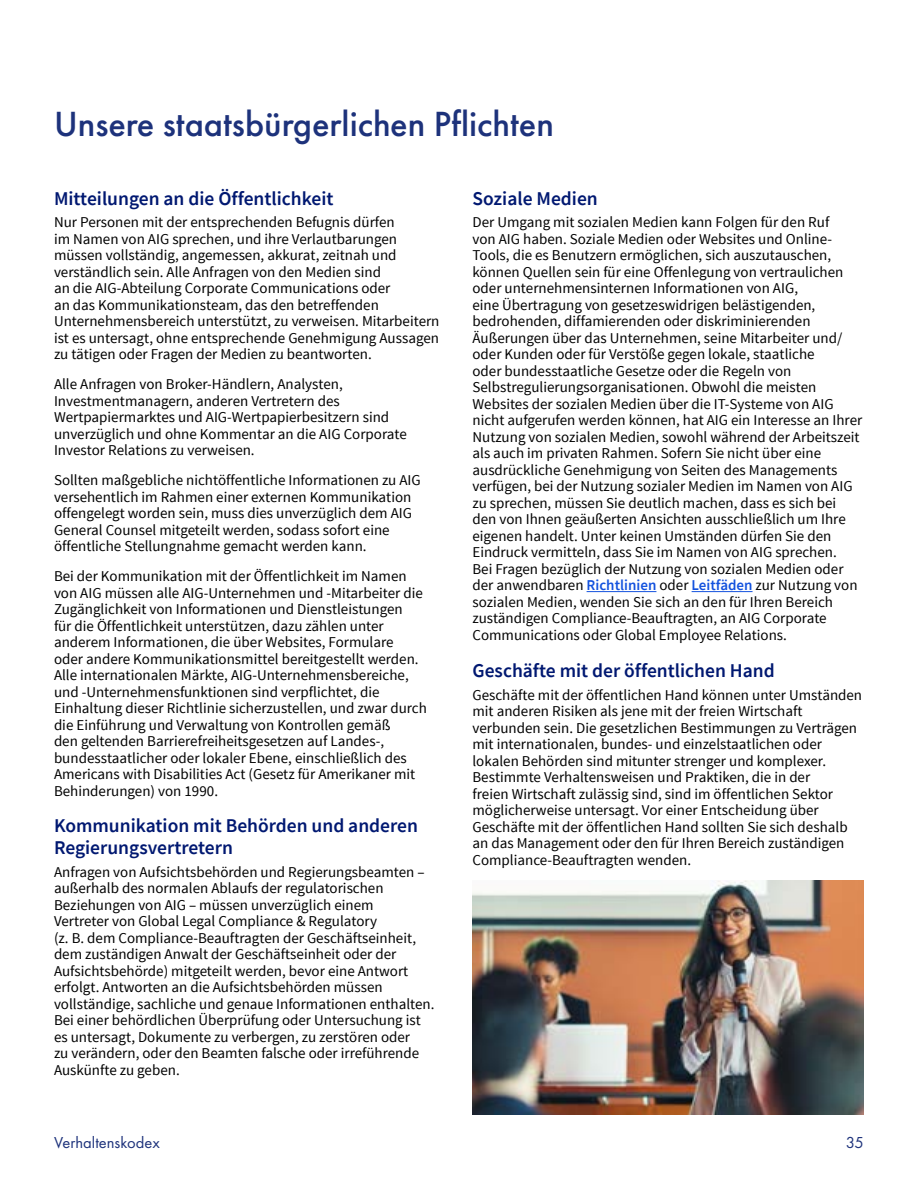
<style>
.page{position:relative;width:918px;height:1188px;background:#fff}
.page>*{position:absolute;margin:0;border:0;box-sizing:border-box;transform-origin:0 0}
.t1{font:500 36.3px "Futura PT";color:#1d327b}
.H2_Body_Copy_Titles{font:600 19.5px/22.5px "Source Sans Pro";color:#001871}
.t2{font:16.5px "Futura PT";color:#1d327b}
.Sub_Bulllets_10_13{font:15px/16.5px "Source Sans Pro";color:#000}
.s1{font-weight:600;color:#1352de}
</style>
<div class="page">
<hr style="left:587px;top:591px;width:69px;height:1px;background:#1352de">
<hr style="left:692px;top:591px;width:61px;height:1px;background:#1352de">
<img style="left:472px;top:881px;width:392px;height:233px">
<h1 class="t1" style="left:54px;top:102px;width:502px">Unsere staatsbürgerlichen Pflichten</h1>
<h2 class="H2_Body_Copy_Titles" style="left:54px;top:187px;width:281px">Mitteilungen an die Öffentlichkeit</h2>
<p class="Sub_Bulllets_10_13" style="left:54px;top:215px;width:387px">Nur Personen mit der entsprechenden Befugnis dürfen<br>im Namen von AIG sprechen, und ihre Verlautbarungen müssen vollständig, angemessen, akkurat, zeitnah und verständlich sein. Alle Anfragen von den Medien sind<br>an die AIG-Abteilung Corporate Communications oder<br>an das Kommunikationsteam, das den betreffenden Unternehmensbereich unterstützt, zu verweisen. Mitarbeitern ist es untersagt, ohne entsprechende Genehmigung Aussagen zu tätigen oder Fragen der Medien zu beantworten.</p>
<p class="Sub_Bulllets_10_13" style="left:54px;top:377px;width:354px">Alle Anfragen von Broker-Händlern, Analysten, Investmentmanagern, anderen Vertretern des Wertpapiermarktes und AIG-Wertpapierbesitzern sind unverzüglich und ohne Kommentar an die AIG Corporate Investor Relations zu verweisen.</p>
<p class="Sub_Bulllets_10_13" style="left:54px;top:473px;width:368px">Sollten maßgebliche nichtöffentliche Informationen zu AIG versehentlich im Rahmen einer externen Kommunikation offengelegt worden sein, muss dies unverzüglich dem AIG General Counsel mitgeteilt werden, sodass sofort eine öffentliche Stellungnahme gemacht werden kann.</p>
<p class="Sub_Bulllets_10_13" style="left:54px;top:569px;width:374px">Bei der Kommunikation mit der Öffentlichkeit im Namen von AIG müssen alle AIG-Unternehmen und -Mitarbeiter die Zugänglichkeit von Informationen und Dienstleistungen<br>für die Öffentlichkeit unterstützen, dazu zählen unter anderem Informationen, die über Websites, Formulare<br>oder andere Kommunikationsmittel bereitgestellt werden.<br>Alle internationalen Märkte, AIG-Unternehmensbereiche, und -Unternehmensfunktionen sind verpflichtet, die Einhaltung dieser Richtlinie sicherzustellen, und zwar durch die Einführung und Verwaltung von Kontrollen gemäß<br>den geltenden Barrierefreiheitsgesetzen auf Landes-, bundesstaatlicher oder lokaler Ebene, einschließlich des Americans with Disabilities Act (Gesetz für Amerikaner mit Behinderungen) von 1990.</p>
<h2 class="H2_Body_Copy_Titles" style="left:54px;top:814px;width:366px">Kommunikation mit Behörden und anderen<br>Regierungsvertretern</h2>
<p class="Sub_Bulllets_10_13" style="left:54px;top:864px;width:382px">Anfragen von Aufsichtsbehörden und Regierungsbeamten – außerhalb des normalen Ablaufs der regulatorischen Beziehungen von AIG – müssen unverzüglich einem<br>Vertreter von Global Legal Compliance &amp; Regulatory<br>(z. B. dem Compliance-Beauftragten der Geschäftseinheit, dem zuständigen Anwalt der Geschäftseinheit oder der Aufsichtsbehörde) mitgeteilt werden, bevor eine Antwort erfolgt. Antworten an die Aufsichtsbehörden müssen vollständige, sachliche und genaue Informationen enthalten.<br>Bei einer behördlichen Überprüfung oder Untersuchung ist es untersagt, Dokumente zu verbergen, zu zerstören oder<br>zu verändern, oder den Beamten falsche oder irreführende Auskünfte zu geben.</p>
<h2 class="H2_Body_Copy_Titles" style="left:472px;top:187px;width:127px">Soziale Medien</h2>
<p class="Sub_Bulllets_10_13" style="left:472px;top:215px;width:391px">Der Umgang mit sozialen Medien kann Folgen für den Ruf<br>von AIG haben. Soziale Medien oder Websites und Online-Tools, die es Benutzern ermöglichen, sich auszutauschen, können Quellen sein für eine Offenlegung von vertraulichen oder unternehmensinternen Informationen von AIG,<br>eine Übertragung von gesetzeswidrigen belästigenden, bedrohenden, diffamierenden oder diskriminierenden Äußerungen über das Unternehmen, seine Mitarbeiter und/ oder Kunden oder für Verstöße gegen lokale, staatliche<br>oder bundesstaatliche Gesetze oder die Regeln von Selbstregulierungsorganisationen. Obwohl die meisten Websites der sozialen Medien über die IT-Systeme von AIG nicht aufgerufen werden können, hat AIG ein Interesse an Ihrer Nutzung von sozialen Medien, sowohl während der Arbeitszeit als auch im privaten Rahmen. Sofern Sie nicht über eine ausdrückliche Genehmigung von Seiten des Managements verfügen, bei der Nutzung sozialer Medien im Namen von AIG zu sprechen, müssen Sie deutlich machen, dass es sich bei den von Ihnen geäußerten Ansichten ausschließlich um Ihre eigenen handelt. Unter keinen Umständen dürfen Sie den Eindruck vermitteln, dass Sie im Namen von AIG sprechen.<br>Bei Fragen bezüglich der Nutzung von sozialen Medien oder der anwendbaren <span class="s1">Richtlinien</span> oder <span class="s1">Leitfäden</span> zur Nutzung von sozialen Medien, wenden Sie sich an den für Ihren Bereich zuständigen Compliance-Beauftragten, an AIG Corporate Communications oder Global Employee Relations.</p>
<h2 class="H2_Body_Copy_Titles" style="left:472px;top:660px;width:304px">Geschäfte mit der öffentlichen Hand</h2>
<p class="Sub_Bulllets_10_13" style="left:472px;top:687px;width:391px">Geschäfte mit der öffentlichen Hand können unter Umständen mit anderen Risiken als jene mit der freien Wirtschaft verbunden sein. Die gesetzlichen Bestimmungen zu Verträgen mit internationalen, bundes- und einzelstaatlichen oder lokalen Behörden sind mitunter strenger und komplexer.<br>Bestimmte Verhaltensweisen und Praktiken, die in der<br>freien Wirtschaft zulässig sind, sind im öffentlichen Sektor möglicherweise untersagt. Vor einer Entscheidung über Geschäfte mit der öffentlichen Hand sollten Sie sich deshalb an das Management oder den für Ihren Bereich zuständigen Compliance-Beauftragten wenden.</p>
<p class="t2" style="left:54px;top:1133px;width:107px">Verhaltenskodex</p>
<p class="t2" style="left:846px;top:1133px;width:20px">35</p>
</div>
